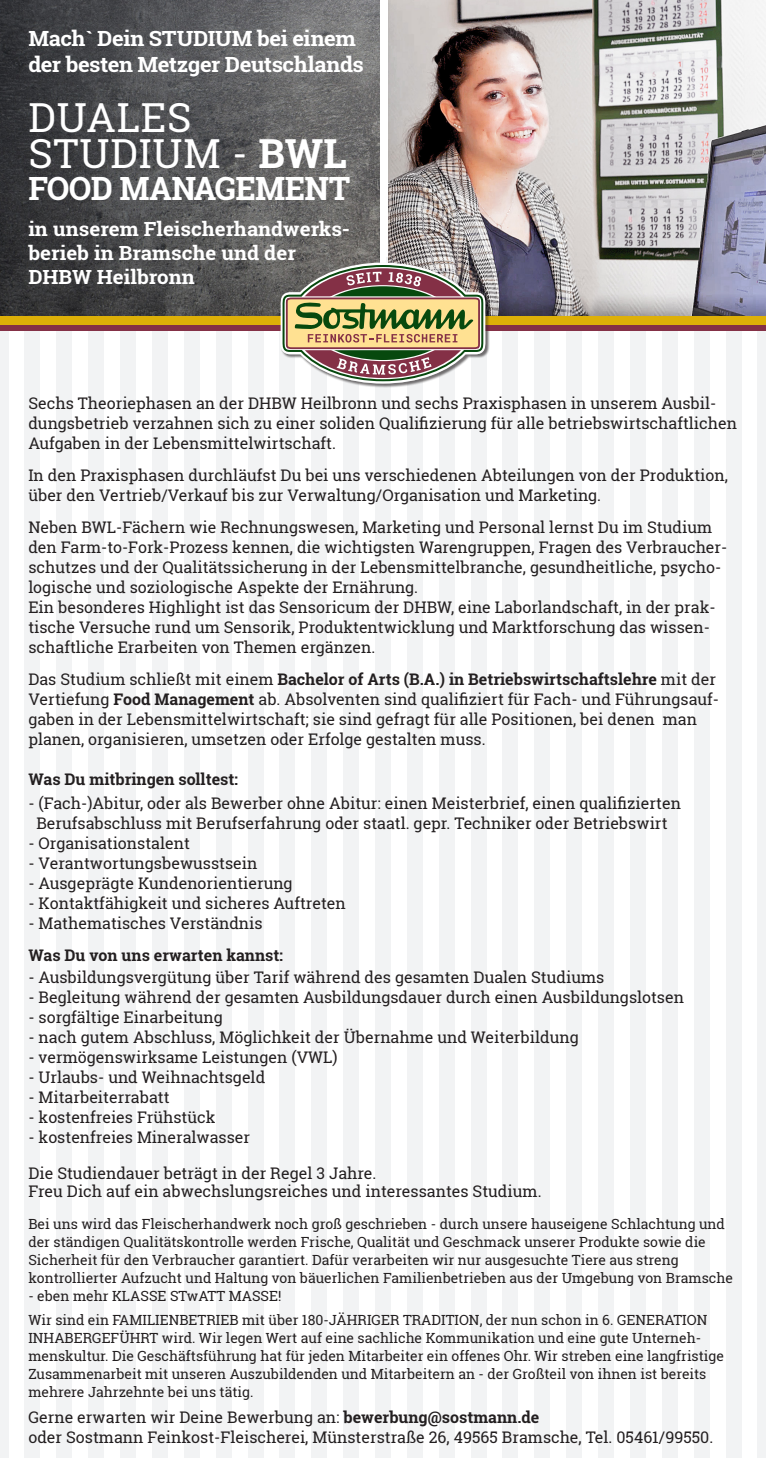
<style>
.page{position:relative;width:766px;height:1458px;background:#fff}
.page>*{position:absolute;margin:0;border:0;box-sizing:border-box;transform-origin:0 0}
.t1{font:700 44px/44px "Roboto Slab";letter-spacing:.01em;color:#fff}
.t2{font:40px/36px "Roboto Slab";letter-spacing:.02em;color:#fff}
.t3{font:700 40px "Roboto Slab";letter-spacing:.02em;color:#fff}
.t4{font:700 32px "Roboto Slab";letter-spacing:-.02em;color:#fff}
.t5{font:700 20.8px/26px "Roboto Slab";letter-spacing:-.02em;color:#fff;text-align:right;scale:1.05 1}
.t6{font:700 19.4px/22px "Roboto Slab";color:#fff;scale:1.05 1}
.t7{font:16px/20px "Roboto Slab";color:#231f20}
.t8{font:700 16px "Roboto Slab";color:#231f20}
.t9{font:14px/18px "Roboto Slab";color:#231f20}
.s1{font-size:22px}
.s2{font-weight:700}
</style>
<div class="page">
<div style="left:0;top:258px;width:9px;height:1199px;background:#f2f3f4"></div>
<div style="left:24px;top:258px;width:16px;height:1199px;background:#f2f3f4"></div>
<div style="left:56px;top:258px;width:16px;height:1199px;background:#f2f3f4"></div>
<div style="left:88px;top:258px;width:16px;height:1199px;background:#f2f3f4"></div>
<div style="left:120px;top:258px;width:16px;height:1199px;background:#f2f3f4"></div>
<div style="left:152px;top:258px;width:16px;height:1199px;background:#f2f3f4"></div>
<div style="left:184px;top:258px;width:16px;height:1199px;background:#f2f3f4"></div>
<div style="left:216px;top:258px;width:15px;height:1199px;background:#f2f3f4"></div>
<div style="left:247px;top:258px;width:16px;height:1199px;background:#f2f3f4"></div>
<div style="left:279px;top:258px;width:16px;height:1199px;background:#f2f3f4"></div>
<div style="left:311px;top:258px;width:16px;height:1199px;background:#f2f3f4"></div>
<div style="left:343px;top:258px;width:16px;height:1199px;background:#f2f3f4"></div>
<div style="left:375px;top:258px;width:16px;height:1199px;background:#f2f3f4"></div>
<div style="left:407px;top:258px;width:15px;height:1199px;background:#f2f3f4"></div>
<div style="left:438px;top:258px;width:16px;height:1199px;background:#f2f3f4"></div>
<div style="left:470px;top:258px;width:16px;height:1199px;background:#f2f3f4"></div>
<div style="left:502px;top:258px;width:16px;height:1199px;background:#f2f3f4"></div>
<div style="left:534px;top:258px;width:16px;height:1199px;background:#f2f3f4"></div>
<div style="left:566px;top:258px;width:16px;height:1199px;background:#f2f3f4"></div>
<div style="left:598px;top:258px;width:16px;height:1199px;background:#f2f3f4"></div>
<div style="left:629px;top:258px;width:16px;height:1199px;background:#f2f3f4"></div>
<div style="left:661px;top:258px;width:16px;height:1199px;background:#f2f3f4"></div>
<div style="left:693px;top:258px;width:16px;height:1199px;background:#f2f3f4"></div>
<div style="left:725px;top:258px;width:16px;height:1199px;background:#f2f3f4"></div>
<div style="left:757px;top:258px;width:8px;height:1199px;background:#f2f3f4"></div>
<img style="left:0;top:0;width:380px;height:316px">
<img style="left:388px;top:0;width:377px;height:316px">
<div style="left:380px;top:0;width:6px;height:343px;background:#fff"></div>
<svg style="left:0;top:324px;width:765px;height:6px;background:#92453b"></svg>
<div style="left:0;top:316px;width:765px;height:8px;background:#ddb008"></div>
<div style="left:281px;top:262px;width:208px;height:126px;background:#231f20;opacity:.4"></div>
<svg style="left:280px;top:262px;width:205px;height:121px;background:#a7987d"></svg>
<h3 class="t5" style="left:28px;top:25px;width:356px">e AUSBILDUNG bei einem<br>der besten Metzger Deutschlands <span class="s1">als</span></h3>
<h2 class="t3" style="left:28px;top:84px;width:342px">FACHKRAFT FÜR</h2>
<h1 class="t1" style="left:28px;top:131px;width:366px">LEBENSMITTEL-<br>TECHNIK</h1>
<p class="t6" style="left:28px;top:231px;width:205px">in unserem Fleischer-<br>Handwerksberieb<br>in Bramsche</p>
<h3 class="t5" style="left:28px;top:25px;width:313px">Mach` Dein STUDIUM bei einem</h3>
<h3 class="t5" style="left:97px;top:25px;width:14px">d</h3>
<h2 class="t2" style="left:28px;top:99px;width:320px">DUALES<br>STUDIUM - <span class="s2">BWL</span></h2>
<h3 class="t4" style="left:28px;top:166px;width:323px">FOOD MANAGEMENT</h3>
<p class="t6" style="left:28px;top:216px;width:308px;line-height:24px">in unserem Fleischerhandwerks&shy;berieb in Bramsche und der<br>DHBW Heilbronn</p>
<p class="t7" style="left:28px;top:393px;width:710px">Sechs Theoriephasen an der DHBW Heilbronn und sechs Praxisphasen in unserem Ausbil&shy;dungsbetrieb verzahnen sich zu einer soliden Qualifizierung für alle betriebswirtschaftlichen<br>Aufgaben in der Lebensmittelwirtschaft.</p>
<p class="t7" style="left:28px;top:465px;width:701px">In den Praxisphasen durchläufst Du bei uns verschiedenen Abteilungen von der Produktion, über den Vertrieb/Verkauf bis zur Verwaltung/Organisation und Marketing.</p>
<p class="t7" style="left:28px;top:517px;width:700px">Neben BWL-Fächern wie Rechnungswesen, Marketing und Personal lernst Du im Studium den Farm-to-Fork-Prozess kennen, die wichtigsten Warengruppen, Fragen des Verbraucher&shy;schutzes und der Qualitätssicherung in der Lebensmittelbranche, gesundheitliche, psycho&shy;logische und soziologische Aspekte der Ernährung.<br>Ein besonderes Highlight ist das Sensoricum der DHBW, eine Laborlandschaft, in der prak&shy;tische Versuche rund um Sensorik, Produktentwicklung und Marktforschung das wissen&shy;schaftliche Erarbeiten von Themen ergänzen.</p>
<p class="t7" style="left:28px;top:669px;width:692px">Das Studium schließt mit einem <span class="s2">Bachelor of Arts (B.A.) in Betriebswirtschaftslehre</span> mit der Vertiefung <span class="s2">Food Management</span> ab. Absolventen sind qualifiziert für Fach- und Führungsauf&shy;gaben in der Lebensmittelwirtschaft; sie sind gefragt für alle Positionen, bei denen man planen, organisieren, umsetzen oder Erfolge gestalten muss.</p>
<p class="t8" style="left:28px;top:768px;width:211px">Was Du mitbringen solltest:</p>
<p class="t7" style="left:28px;top:793px;width:654px;text-align:center">- (Fach-)Abitur, oder als Bewerber ohne Abitur: einen Meisterbrief, einen qualifizierten<br>Berufsabschluss mit Berufserfahrung oder staatl. gepr. Techniker oder Betriebswirt</p>
<p class="t7" style="left:28px;top:833px;width:163px">- Organisationstalent</p>
<p class="t7" style="left:28px;top:853px;width:230px">- Verantwortungsbewusstsein</p>
<p class="t7" style="left:28px;top:873px;width:266px">- Ausgeprägte Kundenorientierung</p>
<p class="t7" style="left:28px;top:893px;width:319px">- Kontaktfähigkeit und sicheres Auftreten</p>
<p class="t7" style="left:28px;top:913px;width:236px">- Mathematisches Verständnis</p>
<p class="t8" style="left:28px;top:944px;width:256px">Was Du von uns erwarten kannst:</p>
<p class="t7" style="left:28px;top:967px;width:577px">- Ausbildungsvergütung über Tarif während des gesamten Dualen Studiums</p>
<p class="t7" style="left:28px;top:987px;width:657px">- Begleitung während der gesamten Ausbildungsdauer durch einen Ausbildungslotsen</p>
<p class="t7" style="left:28px;top:1007px;width:196px">- sorgfältige Einarbeitung</p>
<p class="t7" style="left:28px;top:1027px;width:551px">- nach gutem Abschluss, Möglichkeit der Übernahme und Weiterbildung</p>
<p class="t7" style="left:28px;top:1047px;width:310px">- vermögenswirksame Leistungen (VWL)</p>
<p class="t7" style="left:28px;top:1067px;width:238px">- Urlaubs- und Weihnachtsgeld</p>
<p class="t7" style="left:28px;top:1087px;width:143px">- Mitarbeiterrabatt</p>
<p class="t7" style="left:28px;top:1107px;width:189px">- kostenfreies Frühstück</p>
<p class="t7" style="left:28px;top:1127px;width:223px">- kostenfreies Mineralwasser</p>
<p class="t7" style="left:28px;top:1164px;width:514px;line-height:18px">Die Studiendauer beträgt in der Regel 3 Jahre.<br>Freu Dich auf ein abwechslungsreiches und interessantes Studium.</p>
<p class="t9" style="left:28px;top:1214px;width:706px">Bei uns wird das Fleischerhandwerk noch groß geschrieben - durch unsere hauseigene Schlachtung und der ständigen Qualitätskontrolle werden Frische, Qualität und Geschmack unserer Produkte sowie die Sicherheit für den Verbraucher garantiert. Dafür verarbeiten wir nur ausgesuchte Tiere aus streng kontrollierter Aufzucht und Haltung von bäuerlichen Familienbetrieben aus der Umgebung von Bramsche</p>
<p class="t9" style="left:28px;top:1283px;width:680px;line-height:24px">- eben mehr KLASSE STwATT MASSE!<br>Wir sind ein FAMILIENBETRIEB mit über 180-JÄHRIGER TRADITION, der nun schon in 6. GENERATION</p>
<p class="t9" style="left:28px;top:1328px;width:697px">INHABERGEFÜHRT wird. Wir legen Wert auf eine sachliche Kommunikation und eine gute Unterneh&shy;menskultur. Die Geschäftsführung hat für jeden Mitarbeiter ein offenes Ohr. Wir streben eine langfristige Zusammenarbeit mit unseren Auszubildenden und Mitarbeitern an - der Großteil von ihnen ist bereits mehrere Jahrzehnte bei uns tätig.</p>
<p class="t7" style="left:28px;top:1407px;width:686px">Gerne erwarten wir Deine Bewerbung an: <span class="s2">bewerbung@sostmann.de<br></span>oder Sostmann Feinkost-Fleischerei, Münsterstraße 26, 49565 Bramsche, Tel. 05461/99550.</p>
</div>
